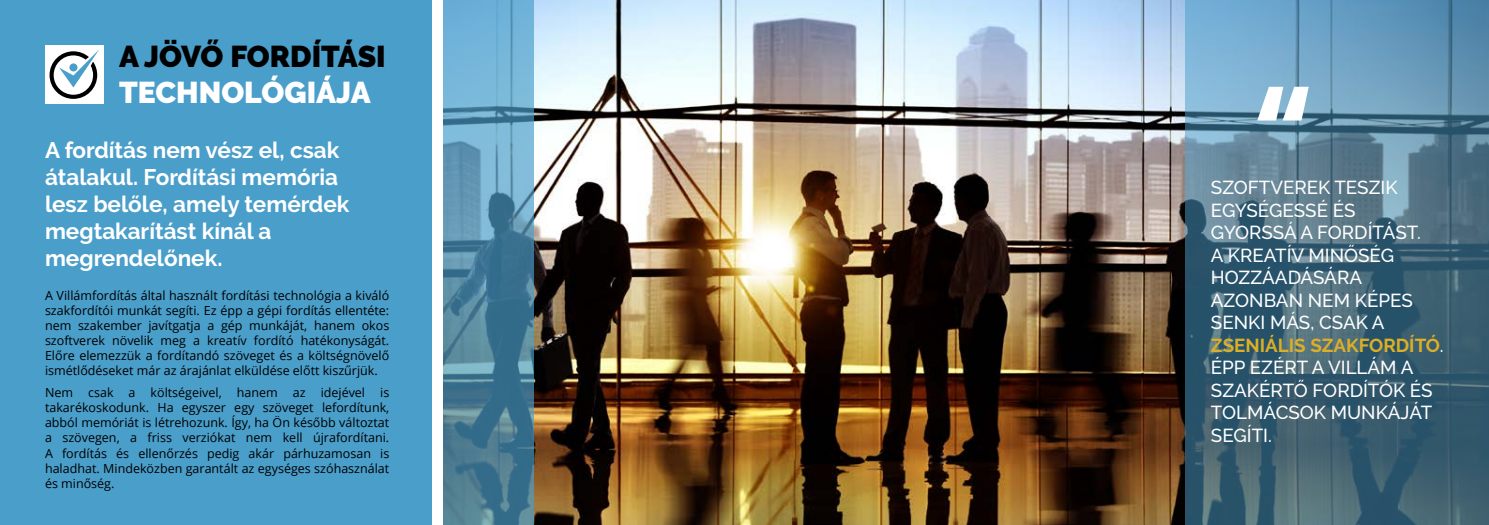
<style>
.page{position:relative;width:1489px;height:525px;background:#fff}
.page>*{position:absolute;margin:0;border:0;box-sizing:border-box;transform-origin:0 0}
.t1{font:700 150px "Nexa";color:#fff}
.t2{font:900 30px "Raleway";color:#000}
.t3{font:900 30px "Raleway";color:#fff}
.t4{font:700 22.5px/27px "Raleway";color:#fff}
.t5{font:500 18.75px/22.5px "Raleway";color:#fff}
.t6{font:12.5px/15px "Open Sans";color:#000;text-align:justify}
.s1{font-weight:700;color:#dcaf27}
</style>
<div class="page">
<div style="left:0;top:0;width:431px;height:524px;background:#4a9eca"></div>
<img style="left:534px;top:0;width:651px;height:524px">
<svg style="left:443px;top:0;width:91px;height:524px;background:#588fac"></svg>
<svg style="left:1185px;top:0;width:303px;height:524px;background:#4d7489"></svg>
<div style="left:45px;top:45px;width:59px;height:58px;background:#fff"></div>
<svg style="left:50px;top:50px;width:49px;height:49px"></svg>
<h2 class="t2" style="left:119px;top:39px;width:268px">A JÖVŐ FORDÍTÁSI</h2>
<h2 class="t3" style="left:119px;top:75px;width:253px">TECHNOLÓGIÁJA</h2>
<h3 class="t4" style="left:45px;top:137px;width:306px">A fordítás nem vész el, csak átalakul. Fordítási memória lesz belőle, amely temérdek megtakarítást kínál a megrendelőnek.</h3>
<p class="t6" style="left:45px;top:288px;width:346px">A Villámfordítás által használt fordítási technológia a kiváló szakfordítói munkát segíti. Ez épp a gépi fordítás ellentéte: nem szakember javítgatja a gép munkáját, hanem okos szoftverek növelik meg a kreatív fordító hatékonyságát.<br>Előre elemezzük a fordítandó szöveget és a költségnövelő ismétlődéseket már az árajánlat elküldése előtt kiszűrjük.</p>
<p class="t6" style="left:45px;top:385px;width:346px">Nem csak a költségeivel, hanem az idejével is takarékoskodunk. Ha egyszer egy szöveget lefordítunk, abból memóriát is létrehozunk. Így, ha Ön később változtat a szövegen, a friss verziókat nem kell újrafordítani.<br>A fordítás és ellenőrzés pedig akár párhuzamosan is haladhat. Mindeközben garantált az egységes szóhasználat és minőség.</p>
<h1 class="t1" style="left:1256px;top:53px;width:58px">“</h1>
<h3 class="t5" style="left:1210px;top:176px;width:234px">SZOFTVEREK TESZIK<br>EGYSÉGESSÉ ÉS<br>GYORSSÁ A FORDÍTÁST.<br>A KREATÍV MINŐSÉG<br>HOZZÁADÁSÁRA<br>AZONBAN NEM KÉPES<br>SENKI MÁS, CSAK A<br><span class="s1">ZSENIÁLIS SZAKFORDÍTÓ</span>.<br>ÉPP EZÉRT A VILLÁM A<br>SZAKÉRTŐ FORDÍTÓK ÉS<br>TOLMÁCSOK MUNKÁJÁT<br>SEGÍTI.</h3>
</div>
